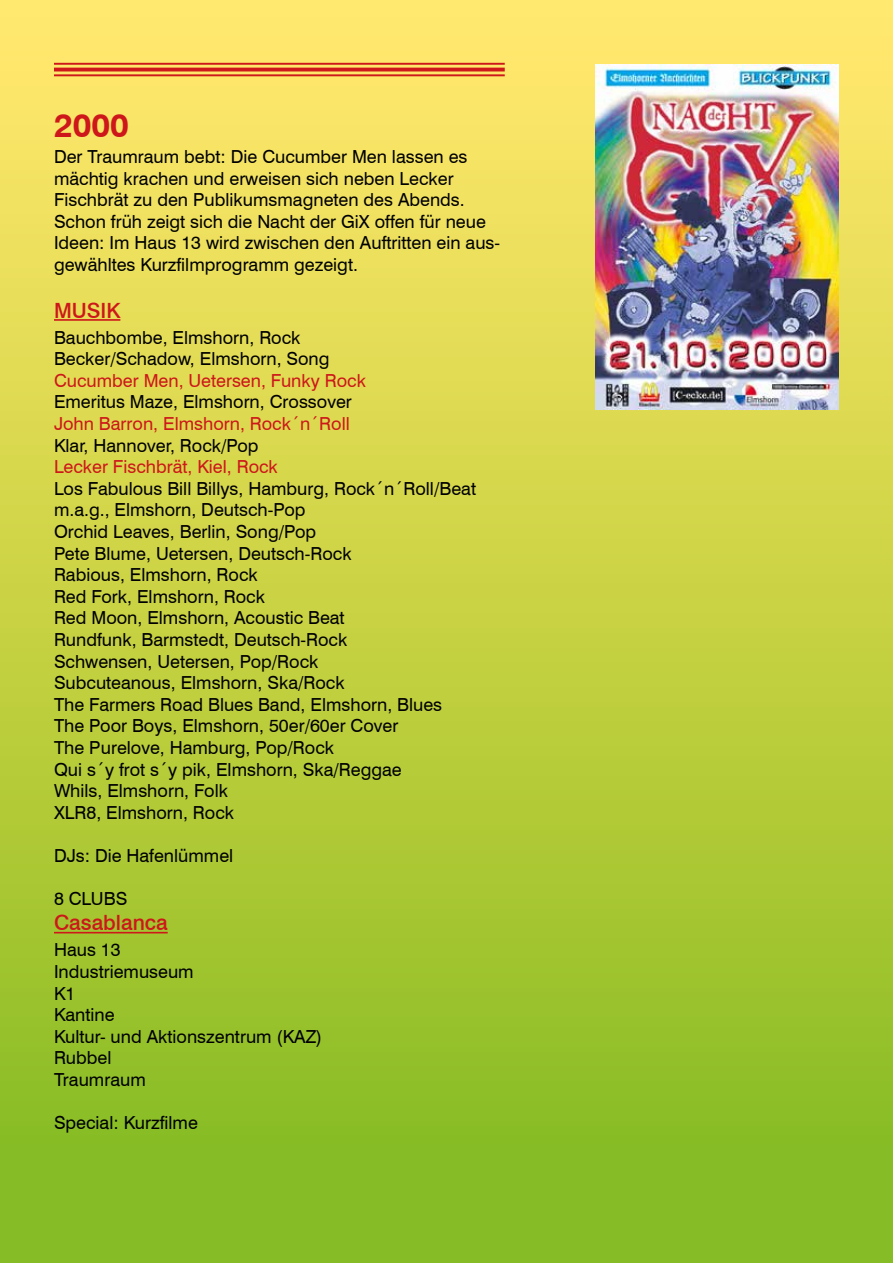
<style>
.page{position:relative;width:893px;height:1263px;background:#fff}
.page>*{position:absolute;margin:0;border:0;box-sizing:border-box;transform-origin:0 0}
.t1{font:700 33px "Swiss 721 BT";color:#cd171a}
.t2{font:500 21px "Swiss 721 BT";color:#cd171a}
.t3{font:18px/21.6px "Swiss 721 BT";color:#000}
.t4{font:18px "Swiss 721 BT";color:#cd171a}
</style>
<div class="page">
<div style="left:0;top:0;width:893px;height:1263px;background:linear-gradient(to bottom,#ffe96d,#80b91c)"></div>
<hr style="left:54px;top:63px;width:451px;height:2px;background:#cd171a">
<hr style="left:54px;top:68px;width:451px;height:3px;background:#cd171a">
<hr style="left:54px;top:74px;width:451px;height:2px;background:#cd171a">
<hr style="left:54px;top:319px;width:66px;height:2px;background:#cd171a">
<hr style="left:54px;top:932px;width:114px;height:1px;background:#cd171a">
<img style="left:595px;top:65px;width:244px;height:345px">
<h1 class="t1" style="left:54px;top:105px;width:76px">2000</h1>
<p class="t3" style="left:54px;top:146px;width:448px">Der Traumraum bebt: Die Cucumber Men lassen es mächtig krachen und erweisen sich neben Lecker Fischbrät zu den Publikumsmagneten des Abends.<br>Schon früh zeigt sich die Nacht der GiX offen für neue Ideen: Im Haus 13 wird zwischen den Auftritten ein aus&shy;gewähltes Kurzfilmprogramm gezeigt.</p>
<p class="t2" style="left:54px;top:297px;width:68px">MUSIK</p>
<p class="t3" style="left:54px;top:326px;width:277px">Bauchbombe, Elmshorn, Rock<br>Becker/Schadow, Elmshorn, Song</p>
<p class="t4" style="left:54px;top:369px;width:314px">Cucumber Men, Uetersen, Funky Rock</p>
<p class="t3" style="left:54px;top:391px;width:299px">Emeritus Maze, Elmshorn, Crossover</p>
<p class="t4" style="left:54px;top:413px;width:297px">John Barron, Elmshorn, Rock´n´Roll</p>
<p class="t3" style="left:54px;top:434px;width:206px">Klar, Hannover, Rock/Pop</p>
<p class="t4" style="left:54px;top:456px;width:225px">Lecker Fischbrät, Kiel, Rock</p>
<p class="t3" style="left:54px;top:477px;width:424px">Los Fabulous Bill Billys, Hamburg, Rock´n´Roll/Beat m.a.g., Elmshorn, Deutsch-Pop<br>Orchid Leaves, Berlin, Song/Pop<br>Pete Blume, Uetersen, Deutsch-Rock<br>Rabious, Elmshorn, Rock<br>Red Fork, Elmshorn, Rock<br>Red Moon, Elmshorn, Acoustic Beat<br>Rundfunk, Barmstedt, Deutsch-Rock<br>Schwensen, Uetersen, Pop/Rock<br>Subcuteanous, Elmshorn, Ska/Rock<br>The Farmers Road Blues Band, Elmshorn, Blues The Poor Boys, Elmshorn, 50er/60er Cover<br>The Purelove, Hamburg, Pop/Rock<br>Qui s´y frot s´y pik, Elmshorn, Ska/Reggae<br>Whils, Elmshorn, Folk<br>XLR8, Elmshorn, Rock</p>
<p class="t3" style="left:54px;top:845px;width:181px">DJs: Die Hafenlümmel</p>
<p class="t3" style="left:54px;top:888px;width:75px">8 CLUBS</p>
<p class="t2" style="left:54px;top:910px;width:115px">Casablanca</p>
<p class="t3" style="left:54px;top:939px;width:270px">Haus 13<br>Industriemuseum<br>K1<br>Kantine<br>Kultur- und Aktionszentrum (KAZ)<br>Rubbel<br>Traumraum</p>
<p class="t3" style="left:54px;top:1112px;width:145px">Special: Kurzfilme</p>
</div>
